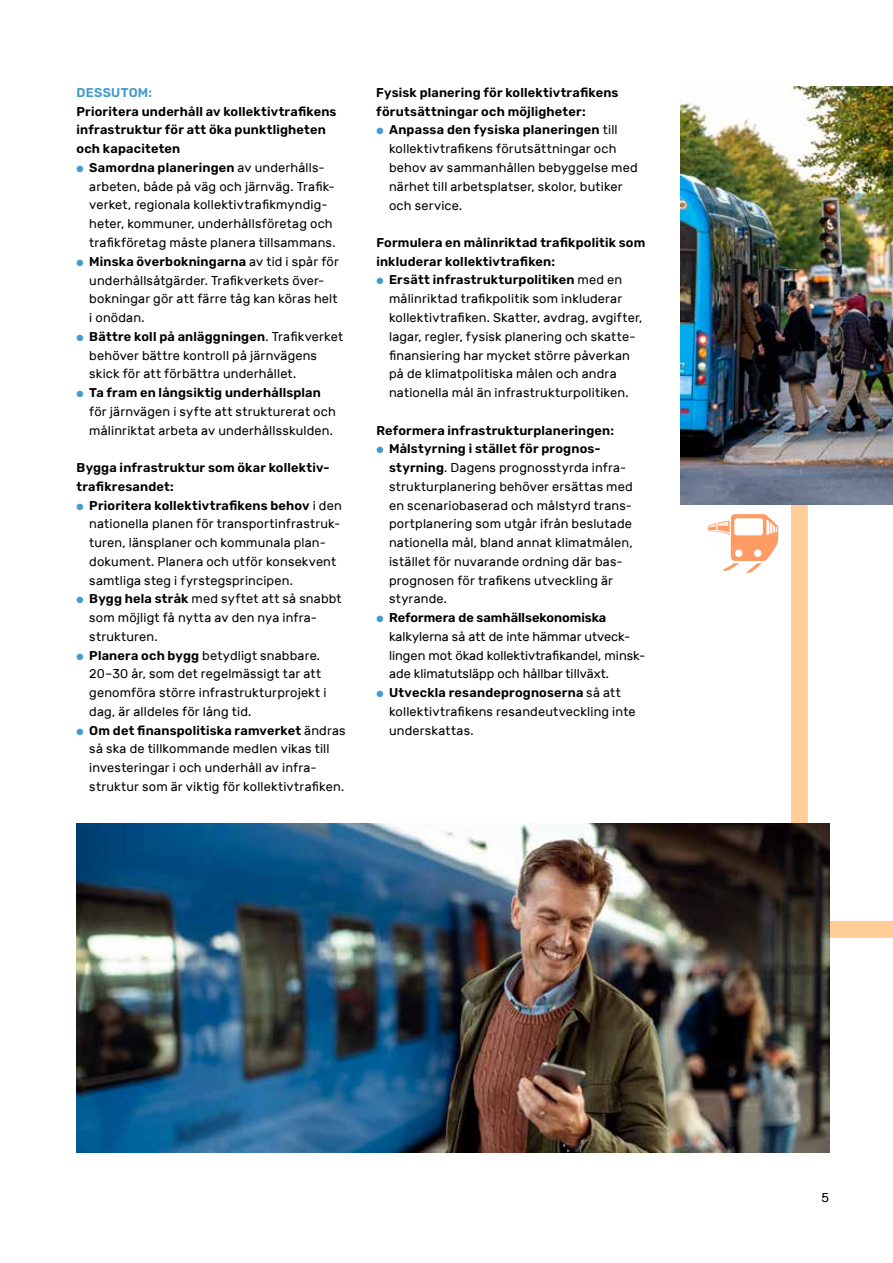
<style>
.page{position:relative;width:893px;height:1263px;background:#fff}
.page>*{position:absolute;margin:0;border:0;box-sizing:border-box;transform-origin:0 0}
.t1{font:12.75px/18.8px "Rubik";letter-spacing:.015em;color:#000}
.t2{font:600 12.75px/18.8px "Rubik";letter-spacing:.015em;color:#000}
.t3{font:600 12.75px "Rubik";letter-spacing:.015em;color:#439bcf}
.s1{color:#439bcf}
.s2{font-weight:600}
</style>
<div class="page">
<svg style="left:791px;top:504px;width:102px;height:549px"></svg>
<img style="left:681px;top:86px;width:212px;height:418px">
<img style="left:77px;top:824px;width:752px;height:328px">
<svg style="left:707px;top:514px;width:71px;height:59px"></svg>
<p class="t3" style="left:77px;top:85px;width:77px">DESSUTOM:</p>
<p class="t2" style="left:77px;top:102px;width:261px">Prioritera underhåll av kollektivtrafikens infrastruktur för att öka punktligheten och kapaciteten</p>
<p class="t1" style="left:89px;top:158px;width:248px;text-indent:-13px"><span class="s1">●</span> <span class="s2">Samordna planeringen</span> av underhålls&shy;arbeten, både på väg och järnväg. Trafik&shy;verket, regionala kollektivtrafikmyndig&shy;heter, kommuner, underhållsföretag och trafikföretag måste planera tillsammans.</p>
<p class="t1" style="left:89px;top:252px;width:251px;text-indent:-13px"><span class="s1">●</span> <span class="s2">Minska överbokningarna</span> av tid i spår för underhållsåtgärder. Trafikverkets över&shy;bokningar gör att färre tåg kan köras helt i onödan.</p>
<p class="t1" style="left:89px;top:327px;width:255px;text-indent:-13px"><span class="s1">●</span> <span class="s2">Bättre koll på anläggningen</span>. Trafikverket behöver bättre kontroll på järnvägens skick för att förbättra underhållet.</p>
<p class="t1" style="left:89px;top:383px;width:248px;text-indent:-13px"><span class="s1">●</span> <span class="s2">Ta fram en långsiktig underhållsplan </span>för järnvägen i syfte att strukturerat och målinriktat arbeta av underhållsskulden.</p>
<p class="t2" style="left:77px;top:459px;width:255px">Bygga infrastruktur som ökar kollektiv&shy;trafikresandet:</p>
<p class="t1" style="left:89px;top:496px;width:254px;text-indent:-13px"><span class="s1">●</span> <span class="s2">Prioritera kollektivtrafikens behov</span> i den nationella planen för transportinfrastruk&shy;turen, länsplaner och kommunala plan&shy;dokument. Planera och utför konsekvent samtliga steg i fyrstegsprincipen.</p>
<p class="t1" style="left:89px;top:590px;width:254px;text-indent:-13px"><span class="s1">●</span> <span class="s2">Bygg hela stråk</span> med syftet att så snabbt som möjligt få nytta av den nya infra&shy;strukturen.</p>
<p class="t1" style="left:89px;top:646px;width:239px;text-indent:-13px"><span class="s1">●</span> <span class="s2">Planera och bygg</span> betydligt snabbare.<br>20–30 år, som det regelmässigt tar att genomföra större infrastrukturprojekt i dag, är alldeles för lång tid.</p>
<p class="t1" style="left:89px;top:721px;width:258px;text-indent:-13px"><span class="s1">●</span> <span class="s2">Om det finanspolitiska ramverket</span> ändras så ska de tillkommande medlen vikas till investeringar i och underhåll av infra&shy;struktur som är viktig för kollektivtrafiken.</p>
<p class="t2" style="left:376px;top:84px;width:244px">Fysisk planering för kollektivtrafikens förutsättningar och möjligheter:</p>
<p class="t1" style="left:389px;top:121px;width:250px;text-indent:-13px"><span class="s1">●</span> <span class="s2">Anpassa den fysiska planeringen</span> till kollektivtrafikens förutsättningar och behov av sammanhållen bebyggelse med närhet till arbetsplatser, skolor, butiker och service.</p>
<p class="t2" style="left:376px;top:234px;width:271px">Formulera en målinriktad trafikpolitik som inkluderar kollektivtrafiken:</p>
<p class="t1" style="left:389px;top:271px;width:255px;text-indent:-13px"><span class="s1">●</span> <span class="s2">Ersätt infrastrukturpolitiken</span> med en målinriktad trafikpolitik som inkluderar kollektivtrafiken. Skatter, avdrag, avgifter, lagar, regler, fysisk planering och skatte&shy;finansiering har mycket större påverkan på de klimatpolitiska målen och andra nationella mål än infrastrukturpolitiken.</p>
<p class="t2" style="left:376px;top:421px;width:239px">Reformera infrastrukturplaneringen:</p>
<p class="t1" style="left:389px;top:440px;width:245px;text-indent:-13px"><span class="s1">●</span> <span class="s2">Målstyrning i stället för prognos&shy;styrning</span>. Dagens prognosstyrda infra&shy;strukturplanering behöver ersättas med en scenariobaserad och målstyrd trans&shy;portplanering som utgår ifrån beslutade nationella mål, bland annat klimatmålen, istället för nuvarande ordning där bas&shy;prognosen för trafikens utveckling är styrande.</p>
<p class="t1" style="left:389px;top:608px;width:256px;text-indent:-13px"><span class="s1">●</span> <span class="s2">Reformera de samhällsekonomiska </span>kalkylerna så att de inte hämmar utveck&shy;lingen mot ökad kollektivtrafikandel, minsk&shy;ade klimatutsläpp och hållbar tillväxt.</p>
<p class="t1" style="left:389px;top:683px;width:248px;text-indent:-13px"><span class="s1">●</span> <span class="s2">Utveckla resandeprognoserna</span> så att kollektivtrafikens resandeutveckling inte underskattas.</p>
<p class="t1" style="left:822px;top:1189px;width:9px">5</p>
</div>
